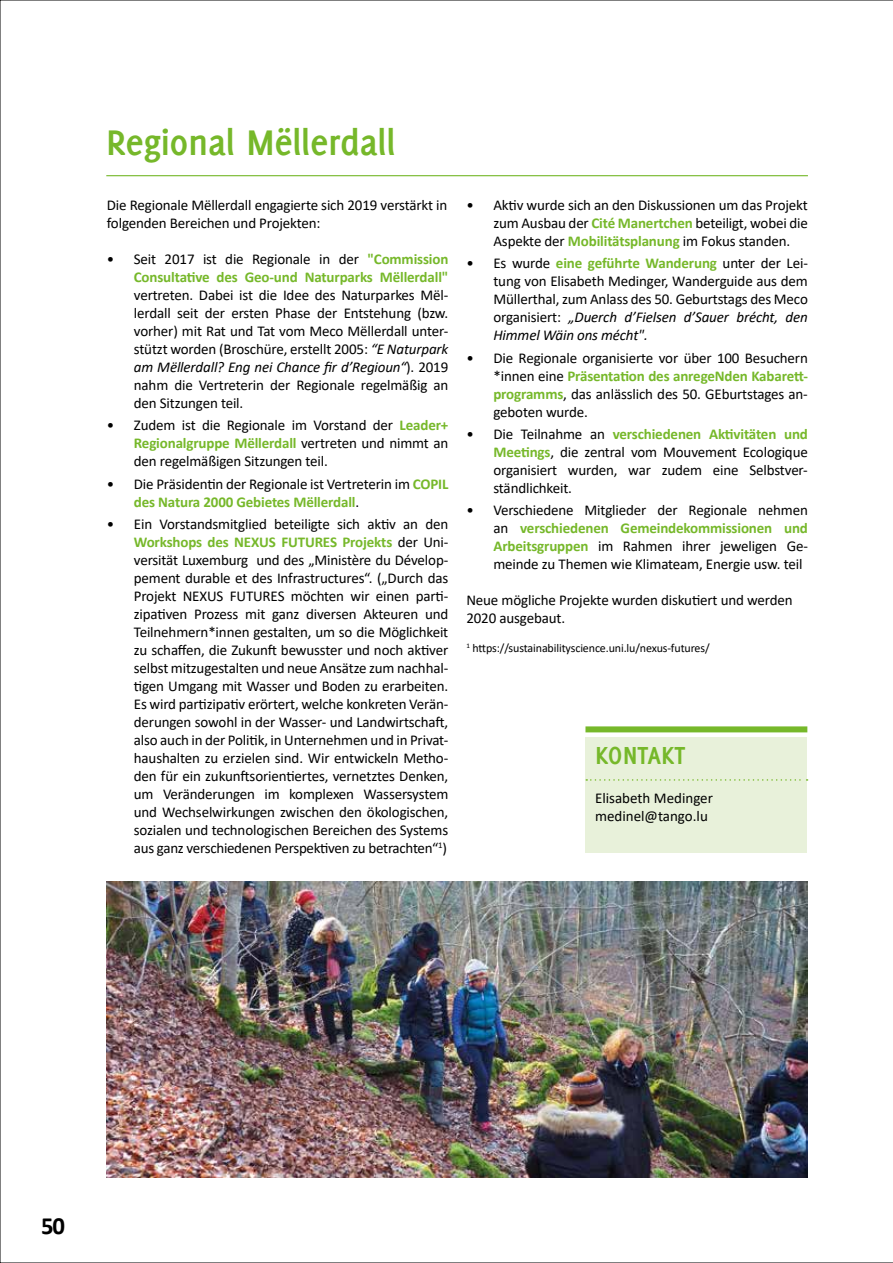
<style>
.page{position:relative;width:893px;height:1263px;background:#fff}
.page>*{position:absolute;margin:0;border:0;box-sizing:border-box;transform-origin:0 0}
.t1{font:700 39px "Delicious";letter-spacing:-.01em;color:#76b82a}
.t2{font:700 27px "Delicious";color:#76b82a}
.t3{font:700 24.75px "Calibri";color:#000}
.t4{font:15px/18px "Calibri";letter-spacing:-.01em;color:#000;text-align:justify}
.t5{font:700 15px/18px "Calibri";letter-spacing:-.01em;color:#76b82a;text-align:right}
.t6{font:12px "Calibri";letter-spacing:-.01em;color:#000}
.s1{font-weight:400;color:#000}
.s2{font-style:italic}
.s3{font-weight:700;color:#76b82a}
</style>
<div class="page">
<img style="left:0;top:0;width:893px;height:1263px">
<h1 class="t1" style="left:106px;top:120px;width:291px">Regional Mëllerdall</h1>
<p class="t4" style="left:107px;top:196px;width:342px">Die Regionale Mëllerdall engagierte sich 2019 verstärkt in folgenden Bereichen und Projekten:</p>
<p class="t5" style="left:107px;top:250px;width:343px"><span class="s1">• Seit 2017 ist die Regionale in der</span> "Commission<br>Consultative des Geo-und Naturparks Mëllerdall"</p>
<p class="t4" style="left:134px;top:286px;width:316px">vertreten. Dabei ist die Idee des Naturparkes Mël&shy;lerdall seit der ersten Phase der Entstehung (bzw. vorher) mit Rat und Tat vom Meco Mëllerdall unter&shy;stützt worden (Broschüre, erstellt 2005: <span class="s2">“E Naturpark am Mëllerdall? Eng nei Chance fir d’Regioun“</span>). 2019 nahm die Vertreterin der Regionale regelmäßig an den Sitzungen teil.</p>
<p class="t4" style="left:134px;top:416px;width:316px;text-indent:-27px">• Zudem ist die Regionale im Vorstand der <span class="s3">Leader+ Regionalgruppe Mëllerdall</span> vertreten und nimmt an den regelmäßigen Sitzungen teil.</p>
<p class="t4" style="left:134px;top:474px;width:316px;text-indent:-27px">• Die Präsidentin der Regionale ist Vertreterin im <span class="s3">COPIL des Natura 2000 Gebietes Mëllerdall</span>.</p>
<p class="t4" style="left:134px;top:514px;width:316px;text-indent:-27px">• Ein Vorstandsmitglied beteiligte sich aktiv an den <span class="s3">Workshops des NEXUS FUTURES Projekts</span> der Uni&shy;versität Luxemburg und des „Ministère du Dévelop&shy;pement durable et des Infrastructures“. („Durch das Projekt NEXUS FUTURES möchten wir einen parti&shy;zipativen Prozess mit ganz diversen Akteuren und Teilnehmern*innen gestalten, um so die Möglichkeit zu schaffen, die Zukunft bewusster und noch aktiver selbst mitzugestalten und neue Ansätze zum nachhal&shy;tigen Umgang mit Wasser und Boden zu erarbeiten.<br>Es wird partizipativ erörtert, welche konkreten Verän&shy;derungen sowohl in der Wasser- und Landwirtschaft, also auch in der Politik, in Unternehmen und in Privat&shy;haushalten zu erzielen sind. Wir entwickeln Metho&shy;den für ein zukunftsorientiertes, vernetztes Denken, um Veränderungen im komplexen Wassersystem und Wechselwirkungen zwischen den ökologischen, sozialen und technologischen Bereichen des Systems aus ganz verschiedenen Perspektiven zu betrachten“<sup>1</sup>)</p>
<p class="t4" style="left:493px;top:196px;width:316px;text-indent:-27px">• Aktiv wurde sich an den Diskussionen um das Projekt zum Ausbau der <span class="s3">Cité Manertchen</span> beteiligt, wobei die Aspekte der <span class="s3">Mobilitätsplanung</span> im Fokus standen.</p>
<p class="t4" style="left:493px;top:254px;width:316px;text-indent:-27px">• Es wurde <span class="s3">eine geführte Wanderung</span> unter der Lei&shy;tung von Elisabeth Medinger, Wanderguide aus dem Müllerthal, zum Anlass des 50. Geburtstags des Meco organisiert: <span class="s2">„Duerch d’Fielsen d’Sauer brécht, den Himmel Wäin ons mécht".</span></p>
<p class="t4" style="left:493px;top:348px;width:316px;text-indent:-27px">• Die Regionale organisierte vor über 100 Besuchern *innen eine <span class="s3">Präsentation des anregeNden Kabarett&shy;programms</span>, das anlässlich des 50. GEburtstages an&shy;geboten wurde.</p>
<p class="t4" style="left:493px;top:424px;width:316px;text-indent:-27px">• Die Teilnahme an <span class="s3">verschiedenen Aktivitäten und Meetings</span>, die zentral vom Mouvement Ecologique organisiert wurden, war zudem eine Selbstver&shy;ständlichkeit.</p>
<p class="t4" style="left:493px;top:501px;width:316px;text-indent:-27px">• Verschiedene Mitglieder der Regionale nehmen an <span class="s3">verschiedenen Gemeindekommissionen und Arbeitsgruppen</span> im Rahmen ihrer jeweligen Ge&shy;meinde zu Themen wie Klimateam, Energie usw. teil</p>
<p class="t4" style="left:466px;top:591px;width:328px">Neue mögliche Projekte wurden diskutiert und werden<br>2020 ausgebaut.</p>
<p class="t6" style="left:466px;top:640px;width:245px"><sup>1</sup> https://sustainabilityscience.uni.lu/nexus-futures/</p>
<h2 class="t2" style="left:595px;top:740px;width:92px">KONTAKT</h2>
<p class="t4" style="left:595px;top:788px;width:119px;line-height:18.8px">Elisabeth Medinger medinel@tango.lu</p>
<h3 class="t3" style="left:41px;top:1208px;width:25px">50</h3>
</div>
